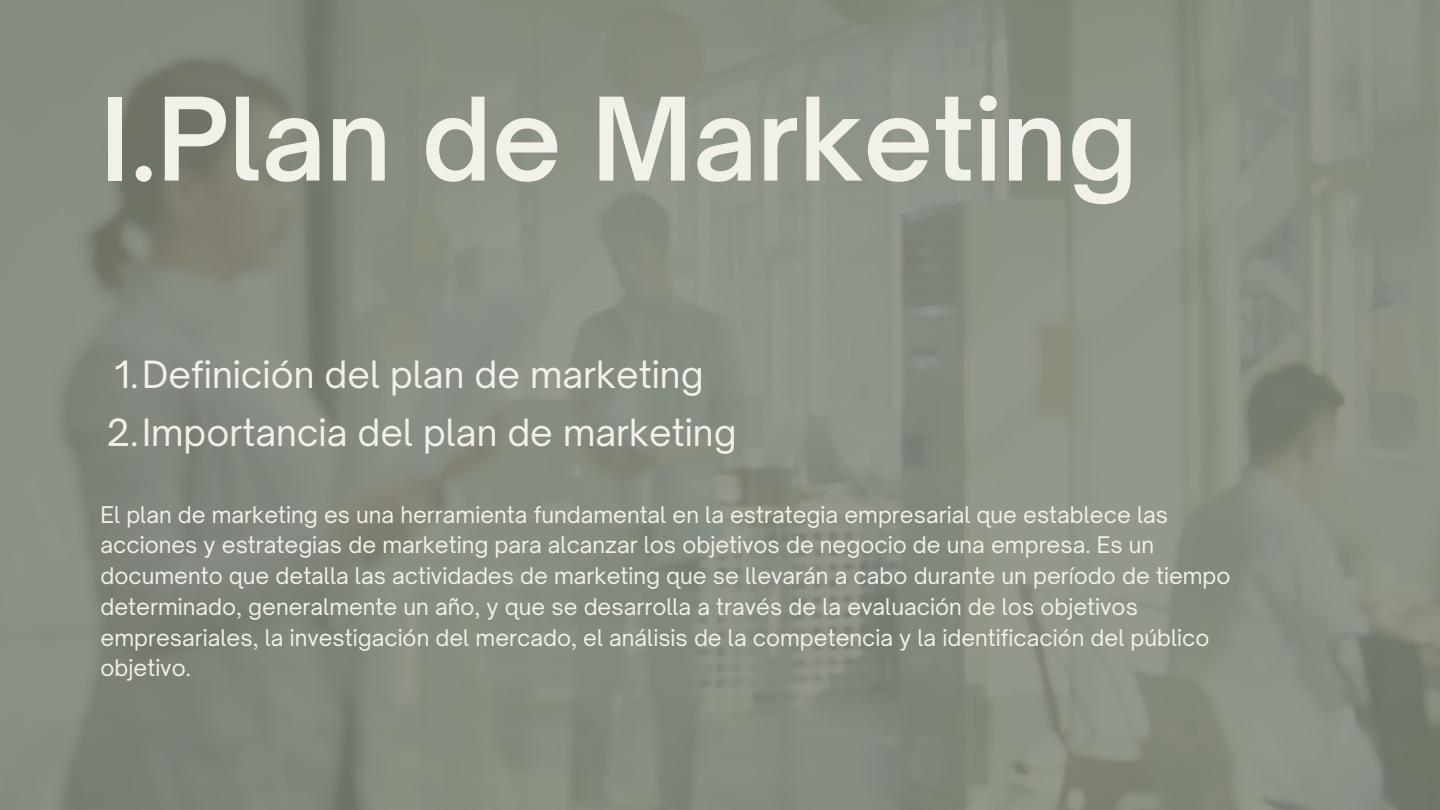
<style>
.page{position:relative;width:1440px;height:810px;background:#fff}
.page>*{position:absolute;margin:0;border:0;box-sizing:border-box;transform-origin:0 0}
.t1{font:600 110px "Open Sauce One";color:#f1f0e9}
.t2{font:36px/57.8px "Open Sauce One";color:#f1f0e9}
.t3{font:22px/30.8px "Open Sauce One";color:#f1f0e9}
</style>
<div class="page">
<img style="left:0;top:0;width:1440px;height:810px">
<h1 class="t1" style="left:101px;top:71px;width:1039px">I.Plan de Marketing</h1>
<h2 class="t2" style="left:107px;top:345px;width:631px">1.Definición del plan de marketing<br>2.Importancia del plan de marketing</h2>
<p class="t3" style="left:101px;top:499px;width:1132px">El plan de marketing es una herramienta fundamental en la estrategia empresarial que establece las acciones y estrategias de marketing para alcanzar los objetivos de negocio de una empresa. Es un documento que detalla las actividades de marketing que se llevarán a cabo durante un período de tiempo determinado, generalmente un año, y que se desarrolla a través de la evaluación de los objetivos empresariales, la investigación del mercado, el análisis de la competencia y la identificación del público objetivo.</p>
</div>
